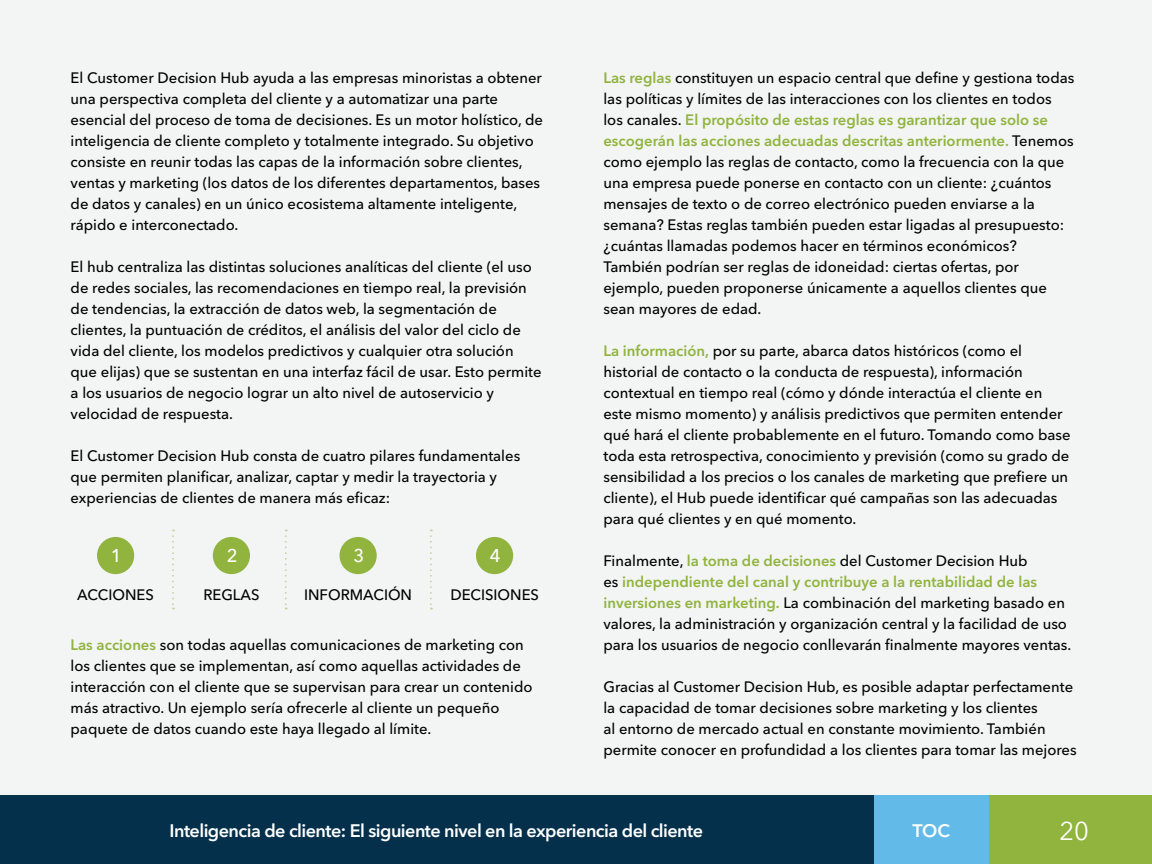
<style>
.page{position:relative;width:1152px;height:864px;background:#f3f4f4}
.page>*{position:absolute;margin:0;border:0;box-sizing:border-box;transform-origin:0 0}
.t1{font:25.6px "Avenir Next W1 G";color:#fff}
.t2{font:500 18.4px "Avenir Next W1 G";color:#fff}
.t3{font:600 18px "Avenir Next W1 G";letter-spacing:-.03em;color:#fff}
.t4{font:500 15px/21px "Avenir Next W1 G";color:#000}
.s1{font-weight:600;color:#90b43e}
</style>
<div class="page">
<div style="left:97px;top:537px;width:37px;height:37px;background:#90b43e;border-radius:50%"></div>
<div style="left:213px;top:537px;width:37px;height:37px;background:#90b43e;border-radius:50%"></div>
<div style="left:340px;top:537px;width:37px;height:37px;background:#90b43e;border-radius:50%"></div>
<div style="left:476px;top:537px;width:37px;height:37px;background:#90b43e;border-radius:50%"></div>
<svg style="left:172px;top:530px;width:2px;height:79px"></svg>
<svg style="left:285px;top:530px;width:2px;height:79px"></svg>
<svg style="left:430px;top:530px;width:2px;height:79px"></svg>
<div style="left:989px;top:796px;width:163px;height:68px;background:#90b43e"></div>
<div style="left:0;top:796px;width:874px;height:68px;background:#04304b"></div>
<div style="left:874px;top:796px;width:115px;height:68px;background:#62bae9"></div>
<p class="t4" style="left:71px;top:68px;width:474px">El Customer Decision Hub ayuda a las empresas minoristas a obtener una perspectiva completa del cliente y a automatizar una parte esencial del proceso de toma de decisiones. Es un motor holístico, de inteligencia de cliente completo y totalmente integrado. Su objetivo consiste en reunir todas las capas de la información sobre clientes, ventas y marketing (los datos de los diferentes departamentos, bases de datos y canales) en un único ecosistema altamente inteligente, rápido e interconectado.</p>
<p class="t4" style="left:71px;top:257px;width:473px">El hub centraliza las distintas soluciones analíticas del cliente (el uso de redes sociales, las recomendaciones en tiempo real, la previsión de tendencias, la extracción de datos web, la segmentación de clientes, la puntuación de créditos, el análisis del valor del ciclo de vida del cliente, los modelos predictivos y cualquier otra solución que elijas) que se sustentan en una interfaz fácil de usar. Esto permite a los usuarios de negocio lograr un alto nivel de autoservicio y velocidad de respuesta.</p>
<p class="t4" style="left:71px;top:446px;width:451px">El Customer Decision Hub consta de cuatro pilares fundamentales que permiten planificar, analizar, captar y medir la trayectoria y experiencias de clientes de manera más eficaz:</p>
<p class="t2" style="left:111px;top:545px;width:12px">1</p>
<p class="t2" style="left:227px;top:545px;width:12px">2</p>
<p class="t2" style="left:353px;top:545px;width:12px">3</p>
<p class="t2" style="left:490px;top:545px;width:12px">4</p>
<p class="t4" style="left:77px;top:584px;width:78px">ACCIONES</p>
<p class="t4" style="left:203px;top:584px;width:58px">REGLAS</p>
<p class="t4" style="left:304px;top:584px;width:109px">INFORMACIÓN</p>
<p class="t4" style="left:450px;top:584px;width:90px">DECISIONES</p>
<p class="t4" style="left:71px;top:635px;width:463px"><span class="s1">Las acciones</span> son todas aquellas comunicaciones de marketing con los clientes que se implementan, así como aquellas actividades de interacción con el cliente que se supervisan para crear un contenido más atractivo. Un ejemplo sería ofrecerle al cliente un pequeño paquete de datos cuando este haya llegado al límite.</p>
<p class="t4" style="left:603px;top:68px;width:472px"><span class="s1">Las reglas</span> constituyen un espacio central que define y gestiona todas las políticas y límites de las interacciones con los clientes en todos los canales. <span class="s1">El propósito de estas reglas es garantizar que solo se escogerán las acciones adecuadas descritas anteriormente.</span> Tenemos como ejemplo las reglas de contacto, como la frecuencia con la que una empresa puede ponerse en contacto con un cliente: ¿cuántos mensajes de texto o de correo electrónico pueden enviarse a la semana? Estas reglas también pueden estar ligadas al presupuesto: ¿cuántas llamadas podemos hacer en términos económicos?<br>También podrían ser reglas de idoneidad: ciertas ofertas, por ejemplo, pueden proponerse únicamente a aquellos clientes que sean mayores de edad.</p>
<p class="t4" style="left:603px;top:341px;width:469px"><span class="s1">La información,</span> por su parte, abarca datos históricos (como el historial de contacto o la conducta de respuesta), información contextual en tiempo real (cómo y dónde interactúa el cliente en este mismo momento) y análisis predictivos que permiten entender qué hará el cliente probablemente en el futuro. Tomando como base toda esta retrospectiva, conocimiento y previsión (como su grado de sensibilidad a los precios o los canales de marketing que prefiere un cliente), el Hub puede identificar qué campañas son las adecuadas para qué clientes y en qué momento.</p>
<p class="t4" style="left:603px;top:551px;width:469px">Finalmente, <span class="s1">la toma de decisiones</span> del Customer Decision Hub<br>es <span class="s1">independiente del canal y contribuye a la rentabilidad de las inversiones en marketing.</span> La combinación del marketing basado en valores, la administración y organización central y la facilidad de uso para los usuarios de negocio conllevarán finalmente mayores ventas.</p>
<p class="t4" style="left:603px;top:677px;width:475px">Gracias al Customer Decision Hub, es posible adaptar perfectamente la capacidad de tomar decisiones sobre marketing y los clientes<br>al entorno de mercado actual en constante movimiento. También permite conocer en profundidad a los clientes para tomar las mejores</p>
<p class="t3" style="left:170px;top:820px;width:535px">Inteligencia de cliente: El siguiente nivel en la experiencia del cliente</p>
<p class="t3" style="left:913px;top:819px;width:39px">TOC</p>
<h1 class="t1" style="left:1059px;top:816px;width:31px">20</h1>
</div>
